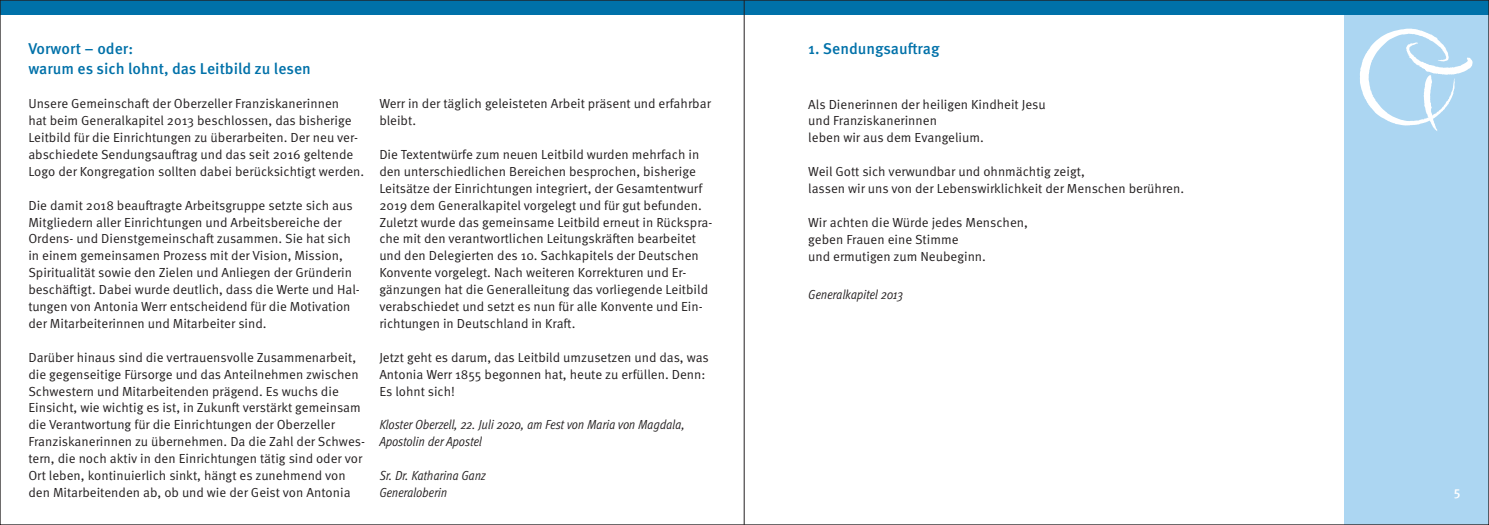
<style>
.page{position:relative;width:1489px;height:525px;background:#fff}
.page>*{position:absolute;margin:0;border:0;box-sizing:border-box;transform-origin:0 0}
.t1{font:500 15.62px/20px "Meta OT";color:#0071a9}
.t2{font:13.12px/16.9px "Meta OT Norm";color:#231f20}
.t3{font:13.12px/16.9px "Meta OT Cond Norm Ita";color:#231f20}
.t4{font:500 13.12px "Meta OT";color:#fff}
</style>
<div class="page">
<div style="left:1344px;top:15px;width:144px;height:509px;background:#acd6f2"></div>
<svg style="left:1360px;top:28px;width:112px;height:103px"></svg>
<div style="left:0;top:0;width:1488px;height:14px;background:#0071a9"></div>
<hr style="left:743px;top:0;width:1px;height:524px;background:#231f20">
<p class="t1" style="left:28px;top:41px;width:284px">Vorwort – oder:<br>warum es sich lohnt, das Leitbild zu lesen</p>
<p class="t2" style="left:28px;top:97px;width:337px">Unsere Gemeinschaft der Oberzeller Franziskanerinnen<br>hat beim Generalkapitel 2013 beschlossen, das bisherige Leitbild für die Einrichtungen zu überarbeiten. Der neu ver&shy;abschiedete Sendungsauftrag und das seit 2016 geltende Logo der Kongregation sollten dabei berücksichtigt werden.</p>
<p class="t2" style="left:28px;top:198px;width:333px">Die damit 2018 beauftragte Arbeitsgruppe setzte sich aus Mitgliedern aller Einrichtungen und Arbeitsbereiche der Ordens- und Dienstgemeinschaft zusammen. Sie hat sich in einem gemeinsamen Prozess mit der Vision, Mission, Spiritualität sowie den Zielen und Anliegen der Gründerin beschäftigt. Dabei wurde deutlich, dass die Werte und Hal&shy;tungen von Antonia Werr entscheidend für die Motivation der Mitarbeiterinnen und Mitarbeiter sind.</p>
<p class="t2" style="left:28px;top:350px;width:338px">Darüber hinaus sind die vertrauensvolle Zusammenarbeit, die gegenseitige Fürsorge und das Anteilnehmen zwischen Schwestern und Mitarbeitenden prägend. Es wuchs die Einsicht, wie wichtig es ist, in Zukunft verstärkt gemeinsam die Verantwortung für die Einrichtungen der Oberzeller Franziskanerinnen zu übernehmen. Da die Zahl der Schwes&shy;tern, die noch aktiv in den Einrichtungen tätig sind oder vor Ort leben, kontinuierlich sinkt, hängt es zunehmend von den Mitarbeitenden ab, ob und wie der Geist von Antonia</p>
<p class="t2" style="left:379px;top:97px;width:333px">Werr in der täglich geleisteten Arbeit präsent und erfahrbar bleibt.</p>
<p class="t2" style="left:379px;top:147px;width:334px">Die Textentwürfe zum neuen Leitbild wurden mehrfach in den unterschiedlichen Bereichen besprochen, bisherige Leitsätze der Einrichtungen integriert, der Gesamtentwurf 2019 dem Generalkapitel vorgelegt und für gut befunden.<br>Zuletzt wurde das gemeinsame Leitbild erneut in Rückspra&shy;che mit den verantwortlichen Leitungskräften bearbeitet und den Delegierten des 10. Sachkapitels der Deutschen Konvente vorgelegt. Nach weiteren Korrekturen und Er&shy;gänzungen hat die Generalleitung das vorliegende Leitbild verabschiedet und setzt es nun für alle Konvente und Ein&shy;richtungen in Deutschland in Kraft.</p>
<p class="t2" style="left:379px;top:350px;width:331px">Jetzt geht es darum, das Leitbild umzusetzen und das, was<br>Antonia Werr 1855 begonnen hat, heute zu erfüllen. Denn:<br>Es lohnt sich!</p>
<p class="t3" style="left:379px;top:417px;width:307px">Kloster Oberzell, 22. Juli 2020, am Fest von Maria von Magdala,<br>Apostolin der Apostel</p>
<p class="t3" style="left:379px;top:468px;width:108px">Sr. Dr. Katharina Ganz<br>Generaloberin</p>
<p class="t1" style="left:808px;top:41px;width:133px">1. Sendungsauftrag</p>
<p class="t2" style="left:808px;top:97px;width:239px">Als Dienerinnen der heiligen Kindheit Jesu und Franziskanerinnen<br>leben wir aus dem Evangelium.</p>
<p class="t2" style="left:808px;top:164px;width:377px">Weil Gott sich verwundbar und ohnmächtig zeigt,<br>lassen wir uns von der Lebenswirklichkeit der Menschen berühren.</p>
<p class="t2" style="left:808px;top:215px;width:221px">Wir achten die Würde jedes Menschen, geben Frauen eine Stimme<br>und ermutigen zum Neubeginn.</p>
<p class="t3" style="left:808px;top:287px;width:96px">Generalkapitel 2013</p>
<p class="t4" style="left:1453px;top:486px;width:8px">5</p>
</div>
